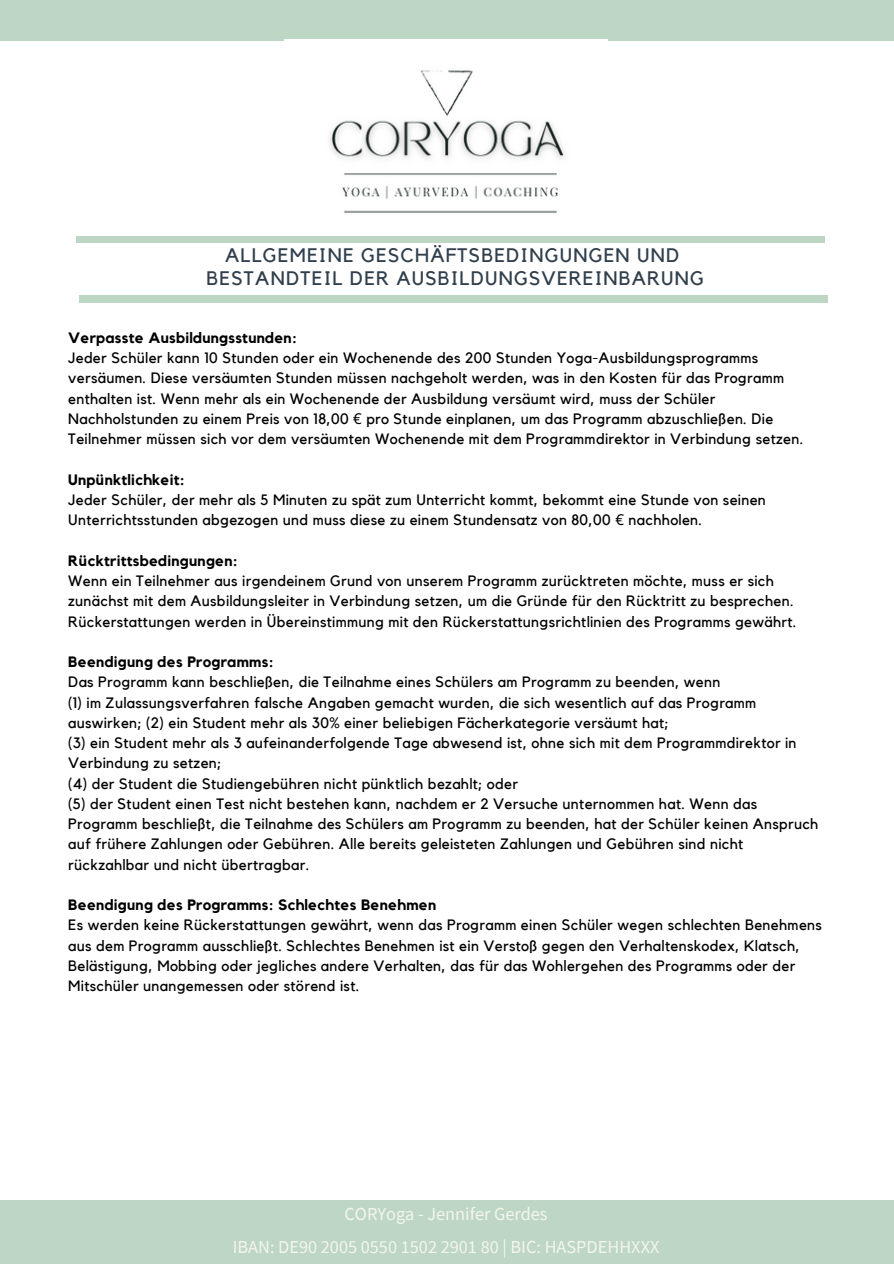
<style>
.page{position:relative;width:894px;height:1264px;background:#fff}
.page>*{position:absolute;margin:0;border:0;box-sizing:border-box;transform-origin:0 0}
.t1{font:19.5px "Kollektif";letter-spacing:.06em;color:#313f4c}
.t2{font:18.3px/32.7px "Source Sans Pro";color:#f4f5ef;text-align:center}
.t3{font:15px/20.2px "Kollektif";letter-spacing:.02em;color:#000}
.t4{font:700 15px "Kollektif";letter-spacing:.02em;color:#000}
.s1{font-family:"Noto Sans"}
</style>
<div class="page">
<div style="left:0;top:0;width:893px;height:40px;background:#bed7c5"></div>
<div style="left:76px;top:236px;width:748px;height:7px;background:#bed7c5"></div>
<div style="left:79px;top:296px;width:748px;height:6px;background:#bed7c5"></div>
<div style="left:0;top:1200px;width:893px;height:63px;background:#bed7c5"></div>
<img style="left:329px;top:70px;width:236px;height:143px">
<p class="t1" style="left:225px;top:246px;width:455px">ALLGEMEINE GESCHÄFTSBEDINGUNGEN UND</p>
<p class="t1" style="left:206px;top:269px;width:498px">BESTANDTEIL DER AUSBILDUNGSVEREINBARUNG</p>
<h1 class="t4" style="left:68px;top:331px;width:230px">Verpasste Ausbildungsstunden:</h1>
<h1 class="t3" style="left:68px;top:348px;width:736px">Jeder Schüler kann 10 Stunden oder ein Wochenende des 200 Stunden Yoga-Ausbildungsprogramms versäumen. Diese versäumten Stunden müssen nachgeholt werden, was in den Kosten für das Programm enthalten ist. Wenn mehr als ein Wochenende der Ausbildung versäumt wird, muss der Schüler Nachholstunden zu einem Preis von 18,00 <span class="s1">€</span> pro Stunde einplanen, um das Programm abzuschließen. Die Teilnehmer müssen sich vor dem versäumten Wochenende mit dem Programmdirektor in Verbindung setzen.</h1>
<p class="t4" style="left:68px;top:472px;width:118px">Unpünktlichkeit:</p>
<p class="t3" style="left:68px;top:490px;width:699px">Jeder Schüler, der mehr als 5 Minuten zu spät zum Unterricht kommt, bekommt eine Stunde von seinen<br>Unterrichtsstunden abgezogen und muss diese zu einem Stundensatz von 80,00 <span class="s1">€</span> nachholen.</p>
<p class="t4" style="left:68px;top:553px;width:171px">Rücktrittsbedingungen:</p>
<p class="t3" style="left:68px;top:571px;width:729px">Wenn ein Teilnehmer aus irgendeinem Grund von unserem Programm zurücktreten möchte, muss er sich zunächst mit dem Ausbildungsleiter in Verbindung setzen, um die Gründe für den Rücktritt zu besprechen.<br>Rückerstattungen werden in Übereinstimmung mit den Rückerstattungsrichtlinien des Programms gewährt.</p>
<p class="t4" style="left:68px;top:655px;width:207px">Beendigung des Programms:</p>
<p class="t3" style="left:68px;top:672px;width:653px">Das Programm kann beschließen, die Teilnahme eines Schülers am Programm zu beenden, wenn</p>
<p class="t3" style="left:68px;top:693px;width:689px">(1) im Zulassungsverfahren falsche Angaben gemacht wurden, die sich wesentlich auf das Programm auswirken; (2) ein Student mehr als 30% einer beliebigen Fächerkategorie versäumt hat;</p>
<p class="t3" style="left:68px;top:733px;width:729px">(3) ein Student mehr als 3 aufeinanderfolgende Tage abwesend ist, ohne sich mit dem Programmdirektor in<br>Verbindung zu setzen;</p>
<p class="t3" style="left:68px;top:774px;width:451px">(4) der Student die Studiengebühren nicht pünktlich bezahlt; oder</p>
<p class="t3" style="left:68px;top:794px;width:751px">(5) der Student einen Test nicht bestehen kann, nachdem er 2 Versuche unternommen hat. Wenn das Programm beschließt, die Teilnahme des Schülers am Programm zu beenden, hat der Schüler keinen Anspruch auf frühere Zahlungen oder Gebühren. Alle bereits geleisteten Zahlungen und Gebühren sind nicht rückzahlbar und nicht übertragbar.</p>
<p class="t4" style="left:68px;top:898px;width:369px">Beendigung des Programms: Schlechtes Benehmen</p>
<p class="t3" style="left:68px;top:915px;width:755px">Es werden keine Rückerstattungen gewährt, wenn das Programm einen Schüler wegen schlechten Benehmens aus dem Programm ausschließt. Schlechtes Benehmen ist ein Verstoß gegen den Verhaltenskodex, Klatsch, Belästigung, Mobbing oder jegliches andere Verhalten, das für das Wohlergehen des Programms oder der Mitschüler unangemessen oder störend ist.</p>
<p class="t2" style="left:233px;top:1196px;width:428px">CORYoga - Jennifer Gerdes<br>IBAN: DE90 2005 0550 1502 2901 80 | BIC: HASPDEHHXXX</p>
</div>
